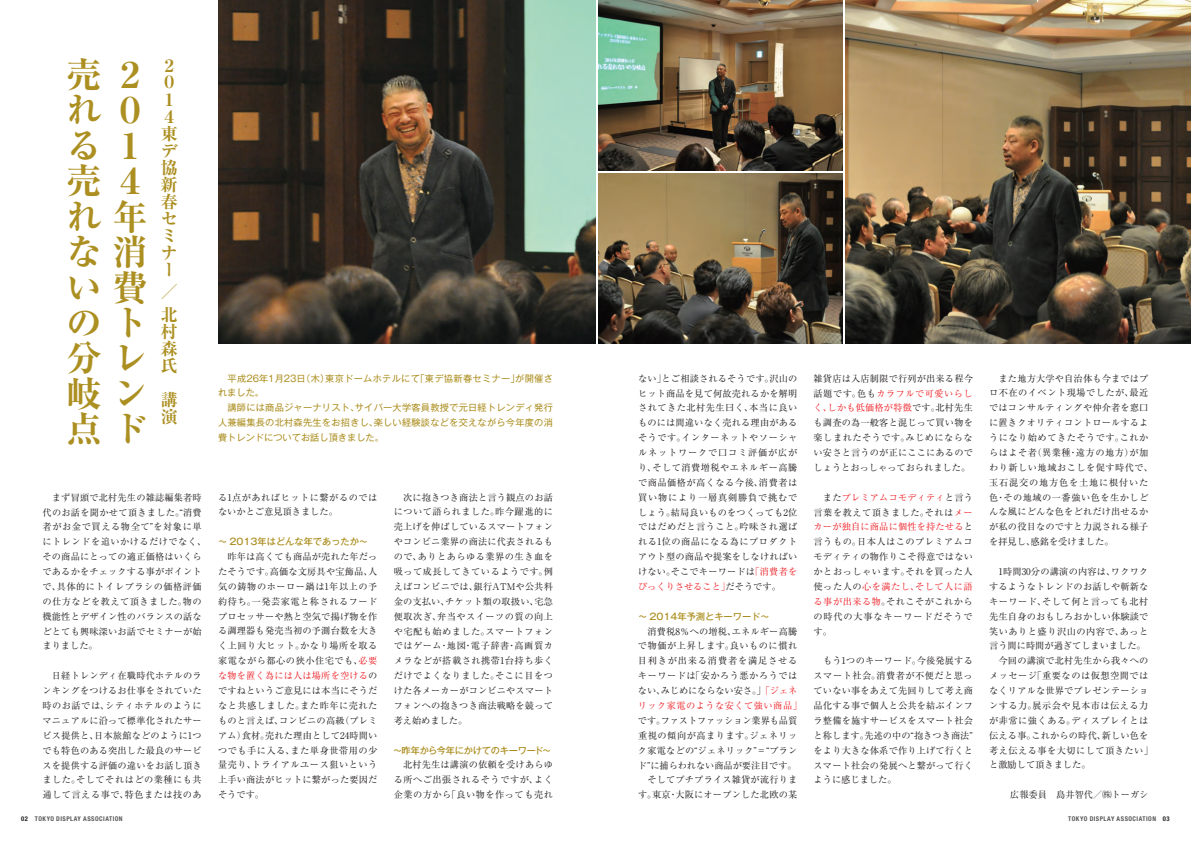
<style>
.page{position:relative;width:1191px;height:842px;background:#fff}
.page>*{position:absolute;margin:0;border:0;box-sizing:border-box;transform-origin:0 0}
.t1{font:700 expanded 35.4px/35.4px "Ryumin Pr 6";color:#ac8f21}
.t2{font:700 expanded 17px/17px "Ryumin Pr 6";color:#ac8f21}
.t3{font:9.2px/14.9px "Ryumin Pr 6";letter-spacing:.02em;color:#231f20;text-align:justify}
.t4{font:9.2px/14.9px "Gothic MB101 Pr 6";letter-spacing:.025em;color:#ac8f21}
.t5{font:9.2px/14.9px "Ryumin Pr 6";letter-spacing:.05em;color:#231f20}
.t6{font:500 9.2px "Gothic MB101 Pr 6";color:#ac8f21}
.t7{font:9.2px/14.9px "Ryumin Pr 6";letter-spacing:.055em;color:#231f20}
.t8{font:500 9.2px "Gothic MB101 Pr 6";letter-spacing:-.03em;color:#ac8f21}
.t9{font:9.2px "Ryumin Pr 6";color:#231f20}
.t10{font:700 condensed 6.5px "Helvetica Neue LT Std";letter-spacing:.075em;color:#57585a}
.s1{color:#231f20}
.s2{color:#ee1d23}
</style>
<div class="page">
<img style="left:218px;top:0;width:377px;height:344px">
<img style="left:598px;top:0;width:244px;height:170px">
<img style="left:598px;top:173px;width:244px;height:171px">
<img style="left:845px;top:0;width:346px;height:344px">
<h1 class="t1" style="left:66px;top:56px;width:81px">売２れ０る<br>売４れ年な消い費のト分レ岐ン点ド</h1>
<h1 class="t1" style="left:113px;top:126px;width:26px">１</h1>
<h2 class="t2" style="left:161px;top:56px;width:18px">２<br>０<br>１<br>４東デ協新春セミナー</h2>
<h2 class="t2" style="left:161px;top:280px;width:18px;line-height:22.7px">／北</h2>
<h2 class="t2" style="left:161px;top:323px;width:18px;text-align:justify">村森氏</h2>
<h2 class="t2" style="left:161px;top:391px;width:18px">講演</h2>
<p class="t4" style="left:218px;top:370px;width:336px">　平成26年1月23日（木）東京ドームホテルにて｢東デ協新春セミナー｣が開催されました。<br>　講師には商品ジャーナリスト、サイバー大学客員教授で元日経トレンディ発行人兼編集長の北村森先生をお招きし、楽しい経験談などを交えながら今年度の消費トレンドについてお話し頂きました。</p>
<p class="t3" style="left:43px;top:489px;width:165px;text-align:left">　まず冒頭で北村先生の雑誌編集者時代のお話を聞かせて頂きました。“消費者がお金で買える物全て”を対象に単にトレンドを追いかけるだけでなく、その商品にとっての適正価格はいくらであるかをチェックする事がポイントで、具体的にトイレブラシの価格評価の仕方などを教えて頂きました。物の機能性とデザイン性のバランスの話などとても興味深いお話でセミナーが始まりました。</p>
<p class="t3" style="left:43px;top:668px;width:161px">　日経トレンディ在職時代ホテルのランキングをつけるお仕事をされていた時のお話では、シティホテルのようにマニュアルに沿って標準化されたサービス提供と、日本旅館などのように1つでも特色のある突出した最良のサービスを提供する評価の違いをお話し頂きました。そしてそれはどの業種にも共通して言える事で、特色または技のあ</p>
<p class="t10" style="left:21px;top:814px;width:103px"><span class="s1">02</span> TOKYO DISPLAY ASSOCIATION</p>
<p class="t7" style="left:218px;top:489px;width:161px">る1点があればヒットに繋がるのではないかとご意見頂きました。</p>
<p class="t6" style="left:218px;top:534px;width:152px">～ 2013年はどんな年であったか～</p>
<p class="t3" style="left:218px;top:549px;width:161px">　昨年は高くても商品が売れた年だったそうです。高価な文房具や宝飾品、人気の鋳物のホーロー鍋は1年以上の予約待ち。一発芸家電と称されるフードプロセッサーや熱と空気で揚げ物を作る調理器も発売当初の予測台数を大きく上回り大ヒット。かなり場所を取る家電ながら都心の狭小住宅でも、<span class="s2">必要な物を置く為には人は場所を空ける</span>のですねというご意見には本当にそうだなと共感しました。また昨年に売れたものと言えば、コンビニの高級（プレミアム）食材。売れた理由として24時間いつでも手に入る、また単身世帯用の少量売り、トライアルユース狙いという上手い商法がヒットに繋がった要因だそうです。</p>
<p class="t3" style="left:394px;top:489px;width:161px">　次に抱きつき商法と言う観点のお話について語られました。昨今躍進的に売上げを伸ばしているスマートフォンやコンビニ業界の商法に代表されるもので、ありとあらゆる業界の生き血を吸って成長してきているようです。例えばコンビニでは、銀行ATMや公共料金の支払い、チケット類の取扱い、宅急便取次ぎ、弁当やスイーツの質の向上や宅配も始めました。スマートフォンではゲーム・地図・電子辞書・高画質カメラなどが搭載され携帯1台持ち歩くだけでよくなりました。そこに目をつけた各メーカーがコンビニやスマートフォンへの抱きつき商法戦略を競って考え始めました。</p>
<p class="t8" style="left:393px;top:742px;width:160px">～昨年から今年にかけてのキーワード～</p>
<p class="t3" style="left:394px;top:757px;width:161px">　北村先生は講演の依頼を受けあらゆる所へご出張されるそうですが、よく企業の方から｢良い物を作っても売れ</p>
<p class="t3" style="left:638px;top:370px;width:161px">ない｣とご相談されるそうです。沢山のヒット商品を見て何故売れるかを解明されてきた北村先生曰く、本当に良いものには間違いなく売れる理由があるそうです。インターネットやソーシャルネットワークで口コミ評価が広がり、そして消費増税やエネルギー高騰で商品価格が高くなる今後、消費者は買い物により一層真剣勝負で挑むでしょう。結局良いものをつくっても2位ではだめだと言うこと。吟味され選ばれる1位の商品になる為にプロダクトアウト型の商品や提案をしなければいけない。そこでキーワードは<span class="s2">「消費者をびっくりさせること」</span>だそうです。</p>
<p class="t6" style="left:638px;top:608px;width:133px">～ 2014年予測とキーワード～</p>
<p class="t5" style="left:638px;top:623px;width:165px">　消費税8％への増税、エネルギー高騰で物価が上昇します。良いものに慣れ目利きが出来る消費者を満足させるキーワードは「安かろう悪かろうではない、みじめにならない安さ。」<span class="s2">「ジェネリック家電のような安くて強い商品」</span></p>
<p class="t3" style="left:638px;top:712px;width:161px">です。ファストファッション業界も品質重視の傾向が高まります。ジェネリック家電などの“ジェネリック”＝“ブランド”に捕らわれない商品が要注目です。　そしてプチプライス雑貨が流行ります。東京・大阪にオープンした北欧の某</p>
<p class="t3" style="left:813px;top:370px;width:161px">雑貨店は入店制限で行列が出来る程今話題です。色も<span class="s2">カラフルで可愛いらしく、しかも低価格が特徴</span>です。北村先生も調査の為一般客と混じって買い物を楽しまれたそうです。みじめにならない安さと言うのが正にここにあるのでしょうとおっしゃっておられました。</p>
<p class="t3" style="left:813px;top:489px;width:161px">　また<span class="s2">プレミアムコモディティ</span>と言う言葉を教えて頂きました。それは<span class="s2">メーカーが独自に商品に個性を持たせる</span>と言うもの。日本人はこのプレミアムコモディティの物作りこそ得意ではないかとおっしゃいます。それを買った人使った人の<span class="s2">心を満たし、そして人に語る事が出来る物</span>。それこそがこれからの時代の大事なキーワードだそうです。</p>
<p class="t3" style="left:813px;top:653px;width:161px">　もう1つのキーワード。今後発展するスマート社会。消費者が不便だと思っていない事をあえて先回りして考え商品化する事で個人と公共を結ぶインフラ整備を施すサービスをスマート社会と称します。先述の中の“抱きつき商法”をより大きな体系で作り上げて行くとスマート社会の発展へと繋がって行くように感じました。</p>
<p class="t3" style="left:989px;top:370px;width:165px;text-align:left">　また地方大学や自治体も今まではプロ不在のイベント現場でしたが、最近ではコンサルティングや仲介者を窓口に置きクオリティコントロールするようになり始めてきたそうです。これからはよそ者（異業種・遠方の地方）が加わり新しい地域おこしを促す時代で、玉石混交の地方色を土地に根付いた色・その地域の一番強い色を生かしどんな風にどんな色をどれだけ出せるかが私の役目なのですと力説される様子を拝見し、感銘を受けました。</p>
<p class="t3" style="left:989px;top:564px;width:165px;text-align:left">　1時間30分の講演の内容は、ワクワクするようなトレンドのお話しや斬新なキーワード、そして何と言っても北村先生自身のおもしろおかしい体験談で笑いありと盛り沢山の内容で、あっと言う間に時間が過ぎてしまいました。　今回の講演で北村先生から我々へのメッセージ「重要なのは仮想空間ではなくリアルな世界でプレゼンテーションする力。展示会や見本市は伝える力が非常に強くある。ディスプレイとは伝える事。これからの時代、新しい色を考え伝える事を大切にして頂きたい」と激励して頂きました。</p>
<p class="t9" style="left:1010px;top:787px;width:140px">広報委員　島井智代／㈱トーガシ</p>
<p class="t10" style="left:1068px;top:814px;width:103px">TOKYO DISPLAY ASSOCIATION <span class="s1">03</span></p>
</div>
